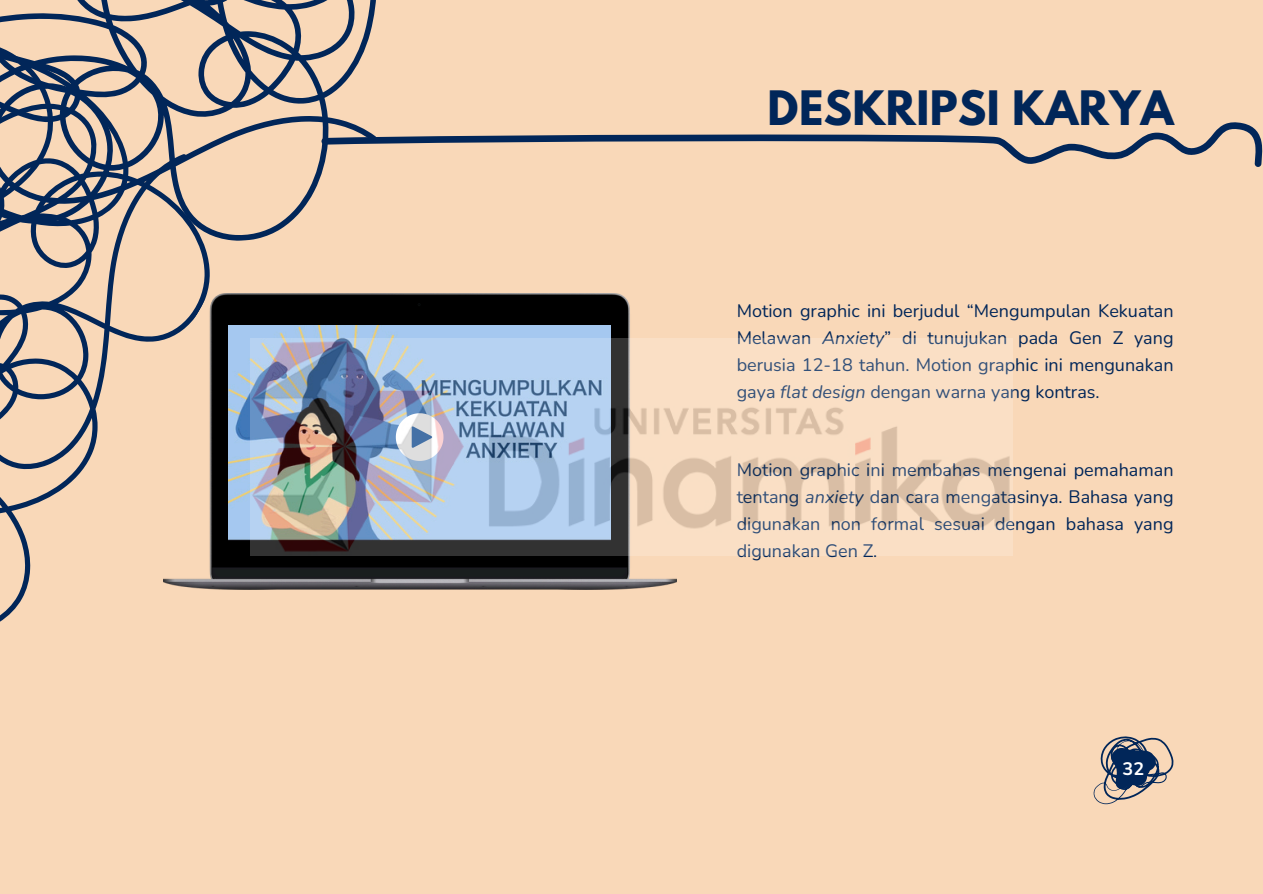
<style>
.page{position:relative;width:1263px;height:894px;background:#fff}
.page>*{position:absolute;margin:0;border:0;box-sizing:border-box;transform-origin:0 0}
.t1{font:700 42px "League Spartan";letter-spacing:.01em;color:#012659}
.t2{font:18px/27px "Nunito";color:#012659;text-align:justify}
.t3{font:700 18px "Nunito";color:#fff}
.s1{font-style:italic}
</style>
<div class="page">
<div style="left:0;top:0;width:1263px;height:893px;background:#f9d8b8"></div>
<img style="left:267px;top:293px;width:409px;height:296px">
<div style="left:267px;top:325px;width:344px;height:13px;background:#a5c8f0"></div>
<svg style="left:387px;top:122px;width:876px;height:45px"></svg>
<svg style="left:267px;top:0;width:120px;height:236px"></svg>
<svg style="left:0;top:0;width:267px;height:622px"></svg>
<svg style="left:1093px;top:736px;width:80px;height:68px"></svg>
<img style="left:251px;top:338px;width:761px;height:217px">
<p class="t1" style="left:768px;top:87px;width:407px">DESKRIPSI KARYA</p>
<p class="t2" style="left:737px;top:297px;width:438px">Motion graphic ini berjudul “Mengumpulan Kekuatan Melawan <span class="s1">Anxiety</span>” di tunujukan pada Gen Z yang berusia 12-18 tahun. Motion graphic ini mengunakan gaya <span class="s1">flat design</span> dengan warna yang kontras.</p>
<p class="t2" style="left:737px;top:456px;width:438px">Motion graphic ini membahas mengenai pemahaman tentang <span class="s1">anxiety</span> dan cara mengatasinya. Bahasa yang digunakan non formal sesuai dengan bahasa yang digunakan Gen Z.</p>
<p class="t3" style="left:1123px;top:757px;width:23px">32</p>
</div>
